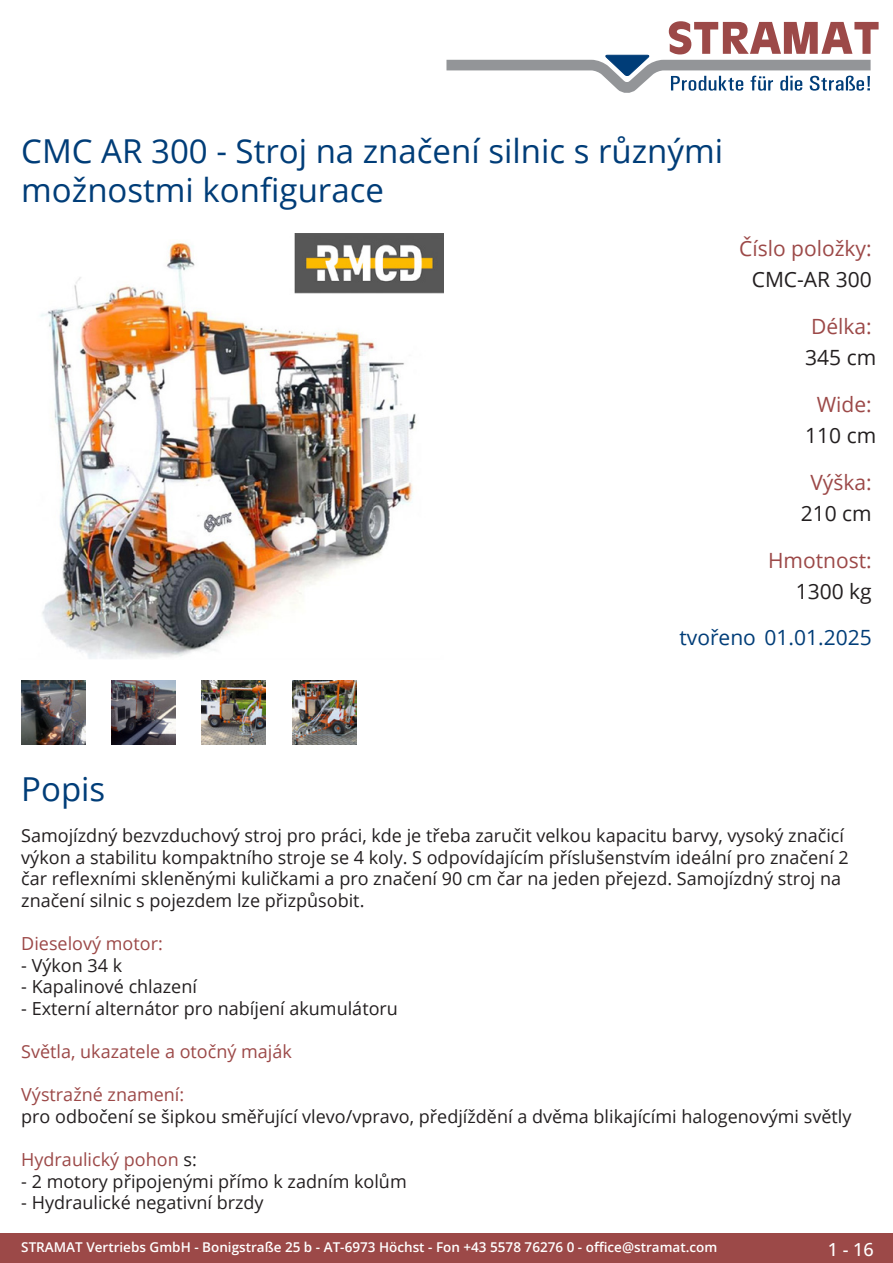
<style>
.page{position:relative;width:893px;height:1263px;background:#fff}
.page>*{position:absolute;margin:0;border:0;box-sizing:border-box;transform-origin:0 0}
.Produkttitel{font:33px/39.6px "Open Sans";color:#003d78}
.TechDaten_Überschrif{font:21px "Open Sans";color:#9c4948}
.TechDaten_Inhalt{font:21px "Open Sans";color:#231f20}
.Erstellungsdatum{font:21px "Open Sans";color:#003d78}
.Beschreibung_Text{font:18px/21.6px "Open Sans";color:#231f20}
.Beschreibung_Text-2{font:18px "Open Sans";color:#9c4948}
.t1{font:500 18px "Open Sans";color:#fff}
.t2{font:600 13.5px "Open Sans";color:#fff}
.s1{color:#9c4948}
.s2{color:#231f20}
</style>
<div class="page">
<div style="left:0;top:1233px;width:893px;height:30px;background:#9c4948"></div>
<svg style="left:446px;top:21px;width:433px;height:72px"></svg>
<img style="left:41px;top:234px;width:402px;height:425px">
<img style="left:21px;top:680px;width:64px;height:64px">
<img style="left:112px;top:680px;width:63px;height:64px">
<img style="left:202px;top:680px;width:64px;height:64px">
<img style="left:292px;top:680px;width:64px;height:64px">
<p class="Produkttitel" style="left:21px;top:130px;width:703px">CMC AR 300 - Stroj na značení silnic s různými možnostmi konfigurace</p>
<p class="TechDaten_Überschrif" style="left:739px;top:234px;width:134px">Číslo položky:</p>
<p class="TechDaten_Inhalt" style="left:752px;top:265px;width:121px">CMC-AR 300</p>
<p class="TechDaten_Überschrif" style="left:811px;top:312px;width:62px">Délka:</p>
<p class="TechDaten_Inhalt" style="left:805px;top:343px;width:73px">345 cm</p>
<p class="TechDaten_Überschrif" style="left:817px;top:390px;width:56px">Wide:</p>
<p class="TechDaten_Inhalt" style="left:805px;top:421px;width:73px">110 cm</p>
<p class="TechDaten_Überschrif" style="left:810px;top:468px;width:63px">Výška:</p>
<p class="TechDaten_Inhalt" style="left:801px;top:499px;width:73px">210 cm</p>
<p class="TechDaten_Überschrif" style="left:768px;top:546px;width:105px">Hmotnost:</p>
<p class="TechDaten_Inhalt" style="left:796px;top:577px;width:78px">1300 kg</p>
<p class="Erstellungsdatum" style="left:679px;top:623px;width:194px">tvořeno 01.01.2025</p>
<p class="Produkttitel" style="left:21px;top:768px;width:86px">Popis</p>
<p class="Beschreibung_Text" style="left:21px;top:824px;width:829px">Samojízdný bezvzduchový stroj pro práci, kde je třeba zaručit velkou kapacitu barvy, vysoký značicí výkon a stabilitu kompaktního stroje se 4 koly. S odpovídajícím příslušenstvím ideální pro značení 2 čar reflexními skleněnými kuličkami a pro značení 90 cm čar na jeden přejezd. Samojízdný stroj na značení silnic s pojezdem lze přizpůsobit.</p>
<p class="Beschreibung_Text-2" style="left:21px;top:931px;width:143px">Dieselový motor:</p>
<p class="Beschreibung_Text" style="left:21px;top:954px;width:103px">- Výkon 34 k</p>
<p class="Beschreibung_Text" style="left:21px;top:975px;width:177px">- Kapalinové chlazení</p>
<p class="Beschreibung_Text" style="left:21px;top:997px;width:378px">- Externí alternátor pro nabíjení akumulátoru</p>
<p class="Beschreibung_Text-2" style="left:21px;top:1039px;width:272px">Světla, ukazatele a otočný maják</p>
<p class="Beschreibung_Text" style="left:21px;top:1083px;width:832px"><span class="s1">Výstražné znamení:<br></span>pro odbočení se šipkou směřující vlevo/vpravo, předjíždění a dvěma blikajícími halogenovými světly</p>
<p class="Beschreibung_Text-2" style="left:21px;top:1147px;width:177px">Hydraulický pohon <span class="s2">s:</span></p>
<p class="Beschreibung_Text" style="left:21px;top:1170px;width:387px">- 2 motory připojenými přímo k zadním kolům</p>
<p class="Beschreibung_Text" style="left:21px;top:1191px;width:244px">- Hydraulické negativní brzdy</p>
<p class="t2" style="left:21px;top:1238px;width:698px">STRAMAT Vertriebs GmbH - Bonigstraße 25 b - AT-6973 Höchst - Fon +43 5578 76276 0 - office@stramat.com</p>
<p class="t1" style="left:828px;top:1237px;width:48px">1 - 16</p>
</div>
